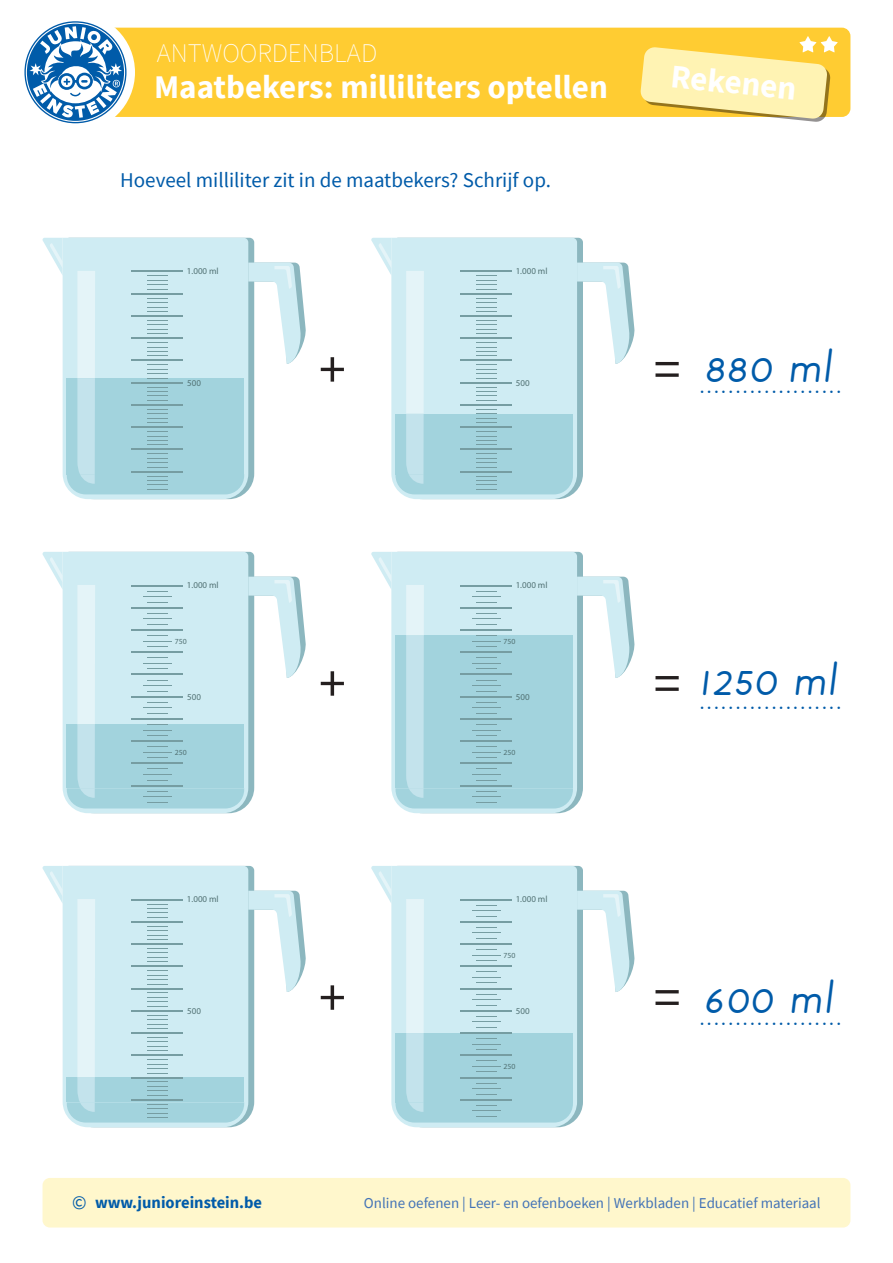
<style>
.page{position:relative;width:893px;height:1263px;background:#fff}
.page>*{position:absolute;margin:0;border:0;box-sizing:border-box;transform-origin:0 0}
.t1{font:54px "Source Sans Pro";color:#241f1f}
.t2{font:48px "JE blokletters basis Regular";color:#005ba9}
.t3{font:700 33px "Source Sans Pro";color:#fff}
.t4{font:200 27px "Source Sans Pro";color:#fff}
.t5{font:24px "JE blokletters basis Regular";color:#005ba9}
.t6{font:21px "Source Sans Pro";color:#005ba9}
.t7{font:700 16.5px "Source Sans Pro";color:#005ba9}
.t8{font:15px "Source Sans Pro";color:#4373b6}
.t9{font:9px "Myriad Pro";color:#517173}
.t10{font:7.8px "Myriad Pro";color:#517173}
.s1{font-weight:400;font-size:19.5px}
</style>
<div class="page">
<div style="left:75px;top:28px;width:775px;height:89px;background:#ffcc32;border-radius:9px"></div>
<div style="left:43px;top:1178px;width:807px;height:49px;background:#fff7cc;border-radius:7px"></div>
<div style="left:16px;top:13px;width:119px;height:119px;background:#fff;border-radius:50%"></div>
<svg style="left:24px;top:21px;width:102px;height:102px"></svg>
<svg style="left:640px;top:36px;width:198px;height:86px"></svg>
<svg style="left:43px;top:238px;width:263px;height:256px"></svg>
<div style="left:391px;top:238px;width:186px;height:261px;background:#cfecf3"></div>
<div style="left:406px;top:271px;width:18px;height:143px;background:#e4f4f8"></div>
<svg style="left:371px;top:238px;width:20px;height:37px"></svg>
<svg style="left:577px;top:263px;width:57px;height:101px"></svg>
<hr style="left:460px;top:271px;width:52px;height:1px;background:#769da2">
<hr style="left:460px;top:404px;width:52px;height:1px;background:#769da2">
<hr style="left:460px;top:382px;width:52px;height:1px;background:#769da2">
<hr style="left:460px;top:360px;width:52px;height:1px;background:#769da2">
<hr style="left:460px;top:338px;width:52px;height:1px;background:#769da2">
<hr style="left:460px;top:315px;width:52px;height:1px;background:#769da2">
<hr style="left:460px;top:293px;width:52px;height:1px;background:#769da2">
<svg style="left:395px;top:409px;width:178px;height:85px;background:#a5d3dd"></svg>
<svg style="left:476px;top:387px;width:20px;height:14px"></svg>
<svg style="left:476px;top:365px;width:20px;height:14px"></svg>
<svg style="left:476px;top:342px;width:20px;height:15px"></svg>
<svg style="left:476px;top:320px;width:20px;height:14px"></svg>
<svg style="left:476px;top:298px;width:20px;height:14px"></svg>
<svg style="left:476px;top:276px;width:20px;height:14px"></svg>
<div style="left:63px;top:552px;width:185px;height:261px;background:#cfecf3"></div>
<div style="left:77px;top:585px;width:18px;height:139px;background:#e4f4f8"></div>
<svg style="left:43px;top:552px;width:20px;height:38px"></svg>
<svg style="left:248px;top:577px;width:58px;height:101px"></svg>
<hr style="left:131px;top:585px;width:52px;height:1px;background:#769da2">
<hr style="left:131px;top:718px;width:52px;height:1px;background:#769da2">
<hr style="left:131px;top:696px;width:52px;height:1px;background:#769da2">
<hr style="left:131px;top:674px;width:52px;height:1px;background:#769da2">
<hr style="left:131px;top:652px;width:52px;height:1px;background:#769da2">
<hr style="left:131px;top:629px;width:52px;height:1px;background:#769da2">
<hr style="left:131px;top:607px;width:52px;height:1px;background:#769da2">
<svg style="left:143px;top:702px;width:29px;height:12px"></svg>
<svg style="left:143px;top:680px;width:29px;height:12px"></svg>
<svg style="left:143px;top:657px;width:29px;height:13px"></svg>
<svg style="left:143px;top:635px;width:29px;height:12px"></svg>
<svg style="left:143px;top:613px;width:29px;height:12px"></svg>
<svg style="left:143px;top:591px;width:29px;height:12px"></svg>
<svg style="left:67px;top:724px;width:177px;height:84px;background:#a3d2dc"></svg>
<svg style="left:371px;top:552px;width:263px;height:256px"></svg>
<div style="left:63px;top:866px;width:185px;height:261px;background:#cfecf3"></div>
<div style="left:77px;top:899px;width:18px;height:178px;background:#e4f4f8"></div>
<svg style="left:43px;top:866px;width:20px;height:38px"></svg>
<svg style="left:248px;top:891px;width:58px;height:101px"></svg>
<hr style="left:131px;top:899px;width:52px;height:1px;background:#769da2">
<hr style="left:131px;top:1055px;width:52px;height:1px;background:#769da2">
<hr style="left:131px;top:1032px;width:52px;height:1px;background:#769da2">
<hr style="left:131px;top:1010px;width:52px;height:1px;background:#769da2">
<hr style="left:131px;top:988px;width:52px;height:1px;background:#769da2">
<hr style="left:131px;top:966px;width:52px;height:1px;background:#769da2">
<hr style="left:131px;top:943px;width:52px;height:1px;background:#769da2">
<hr style="left:131px;top:921px;width:52px;height:1px;background:#769da2">
<svg style="left:67px;top:1059px;width:177px;height:63px;background:#afd9e1"></svg>
<svg style="left:147px;top:1037px;width:20px;height:14px"></svg>
<svg style="left:147px;top:1015px;width:20px;height:14px"></svg>
<svg style="left:147px;top:993px;width:20px;height:14px"></svg>
<svg style="left:147px;top:970px;width:20px;height:15px"></svg>
<svg style="left:147px;top:948px;width:20px;height:14px"></svg>
<svg style="left:147px;top:926px;width:20px;height:14px"></svg>
<svg style="left:147px;top:904px;width:20px;height:14px"></svg>
<div style="left:391px;top:866px;width:186px;height:261px;background:#cfecf3"></div>
<div style="left:406px;top:899px;width:18px;height:134px;background:#e4f4f8"></div>
<svg style="left:371px;top:866px;width:20px;height:37px"></svg>
<svg style="left:577px;top:891px;width:57px;height:101px"></svg>
<hr style="left:460px;top:899px;width:52px;height:1px;background:#769da2">
<hr style="left:460px;top:1010px;width:52px;height:1px;background:#769da2">
<hr style="left:460px;top:988px;width:52px;height:1px;background:#769da2">
<hr style="left:460px;top:966px;width:52px;height:1px;background:#769da2">
<hr style="left:460px;top:943px;width:52px;height:1px;background:#769da2">
<hr style="left:460px;top:921px;width:52px;height:1px;background:#769da2">
<svg style="left:472px;top:994px;width:28px;height:12px"></svg>
<svg style="left:472px;top:971px;width:28px;height:13px"></svg>
<svg style="left:472px;top:949px;width:28px;height:12px"></svg>
<svg style="left:472px;top:927px;width:28px;height:12px"></svg>
<svg style="left:472px;top:905px;width:28px;height:12px"></svg>
<svg style="left:395px;top:1016px;width:178px;height:106px;background:#aad6df"></svg>
<h3 class="t4" style="left:157px;top:37px;width:222px">ANTWOORDENBLAD</h3>
<h3 class="t3" style="left:154px;top:65px;width:455px">Maatbekers: milliliters optellen</h3>
<h3 class="t3" style="left:673px;top:54px;width:128px;rotate:6deg">Rekenen</h3>
<h3 class="t6" style="left:120px;top:167px;width:432px">Hoeveel milliliter zit in de maatbekers? Schrijf op.</h3>
<p class="t9" style="left:187px;top:266px;width:33px">1.000 ml</p>
<p class="t9" style="left:516px;top:266px;width:33px">1.000 ml</p>
<p class="t9" style="left:187px;top:377px;width:15px">500</p>
<h1 class="t1" style="left:319px;top:335px;width:28px">+</h1>
<h1 class="t1" style="left:654px;top:335px;width:28px">=</h1>
<p class="t9" style="left:516px;top:377px;width:15px">500</p>
<h2 class="t2" style="left:706px;top:348px;width:131px">880 ml</h2>
<h3 class="t5" style="left:700px;top:376px;width:143px">. . . . . . . . . . . . . . . . . . . .</h3>
<p class="t9" style="left:187px;top:580px;width:33px">1.000 ml</p>
<p class="t9" style="left:516px;top:580px;width:33px">1.000 ml</p>
<p class="t10" style="left:175px;top:636px;width:13px">750</p>
<p class="t10" style="left:503px;top:636px;width:13px">750</p>
<p class="t9" style="left:187px;top:691px;width:15px">500</p>
<h1 class="t1" style="left:319px;top:649px;width:28px">+</h1>
<h1 class="t1" style="left:654px;top:649px;width:28px">=</h1>
<p class="t9" style="left:516px;top:691px;width:15px">500</p>
<h2 class="t2" style="left:701px;top:661px;width:141px">1250 ml</h2>
<h3 class="t5" style="left:700px;top:692px;width:143px">. . . . . . . . . . . . . . . . . . . .</h3>
<p class="t10" style="left:175px;top:747px;width:13px">250</p>
<p class="t10" style="left:503px;top:747px;width:13px">250</p>
<p class="t9" style="left:187px;top:894px;width:33px">1.000 ml</p>
<p class="t9" style="left:516px;top:894px;width:33px">1.000 ml</p>
<p class="t10" style="left:503px;top:950px;width:13px">750</p>
<p class="t9" style="left:187px;top:1005px;width:15px">500</p>
<h1 class="t1" style="left:319px;top:963px;width:28px">+</h1>
<h1 class="t1" style="left:654px;top:963px;width:28px">=</h1>
<p class="t9" style="left:516px;top:1005px;width:15px">500</p>
<h2 class="t2" style="left:705px;top:980px;width:133px">600 ml</h2>
<h3 class="t5" style="left:700px;top:1008px;width:143px">. . . . . . . . . . . . . . . . . . . .</h3>
<p class="t10" style="left:503px;top:1061px;width:13px">250</p>
<p class="t7" style="left:72px;top:1191px;width:191px"><span class="s1">©</span> www.junioreinstein.be</p>
<p class="t8" style="left:364px;top:1194px;width:458px">Online oefenen | Leer- en oefenboeken | Werkbladen | Educatief materiaal</p>
</div>
